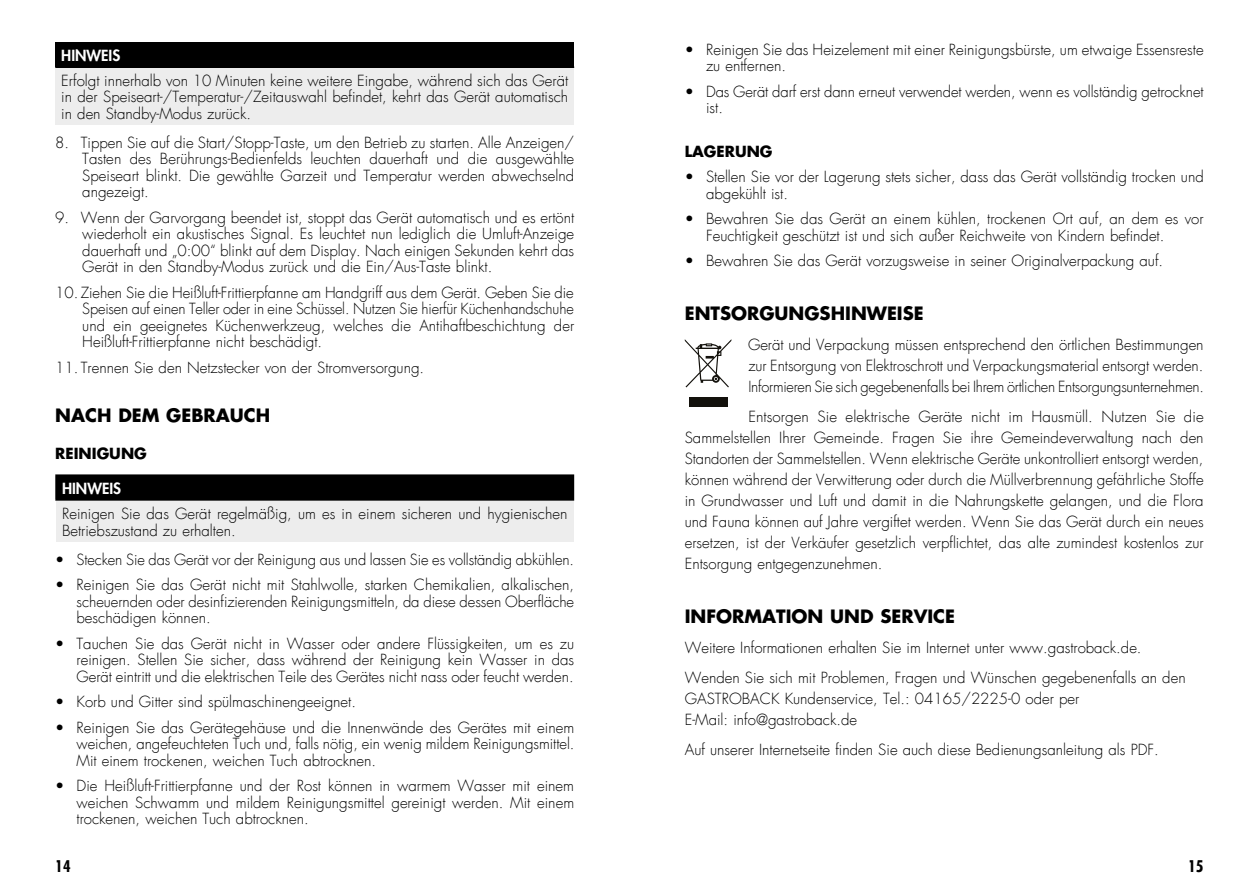
<style>
.page{position:relative;width:1259px;height:893px;background:#fff}
.page>*{position:absolute;margin:0;border:0;box-sizing:border-box;transform-origin:0 0}
.t1{font:700 18px "Futura LT";color:#000}
.t2{font:700 condensed 15.75px "Futura LT";color:#000}
.t3{font:300 15px/16.5px "Futura LT";color:#000;text-align:justify}
.t4{font:700 15px "Futura LT";color:#000}
.t5{font:800 15px "Futura LT";color:#fff}
</style>
<div class="page">
<div style="left:55px;top:43px;width:519px;height:24px;background:#000"></div>
<div style="left:55px;top:67px;width:519px;height:58px;background:#ededed"></div>
<hr style="left:55px;top:66px;width:519px;height:2px;background:#000">
<div style="left:56px;top:475px;width:517px;height:25px;background:#000"></div>
<div style="left:56px;top:500px;width:517px;height:41px;background:#ededed"></div>
<hr style="left:55px;top:474px;width:519px;height:2px;background:#000">
<hr style="left:55px;top:476px;width:2px;height:23px;background:#000">
<svg style="left:573px;top:476px;width:1px;height:23px"></svg>
<hr style="left:55px;top:499px;width:519px;height:2px;background:#000">
<svg style="left:685px;top:339px;width:46px;height:48px"></svg>
<div style="left:689px;top:397px;width:38px;height:10px;background:#13110c"></div>
<p class="t5" style="left:61px;top:46px;width:60px">HINWEIS</p>
<p class="t3" style="left:61px;top:72px;width:508px">Erfolgt innerhalb von 10 Minuten keine weitere Eingabe, während sich das Gerät in der Speiseart-/Temperatur-/Zeitauswahl befindet, kehrt das Gerät automatisch in den Standby-Modus zurück.</p>
<p class="t3" style="left:82px;top:135px;width:493px;text-indent:-27px">8. Tippen Sie auf die Start/Stopp-Taste, um den Betrieb zu starten. Alle Anzeigen/ Tasten des Berührungs-Bedienfelds leuchten dauerhaft und die ausgewählte Speiseart blinkt. Die gewählte Garzeit und Temperatur werden abwechselnd angezeigt.</p>
<p class="t3" style="left:82px;top:210px;width:493px;text-indent:-27px">9. Wenn der Garvorgang beendet ist, stoppt das Gerät automatisch und es ertönt wiederholt ein akustisches Signal. Es leuchtet nun lediglich die Umluft-Anzeige dauerhaft und „0:00“ blinkt auf dem Display. Nach einigen Sekunden kehrt das Gerät in den Standby-Modus zurück und die Ein/Aus-Taste blinkt.</p>
<p class="t3" style="left:82px;top:285px;width:493px;text-indent:-27px">10. Ziehen Sie die Heißluft-Frittierpfanne am Handgriff aus dem Gerät. Geben Sie die Speisen auf einen Teller oder in eine Schüssel. Nutzen Sie hierfür Küchenhandschuhe und ein geeignetes Küchenwerkzeug, welches die Antihaftbeschichtung der Heißluft-Frittierpfanne nicht beschädigt.</p>
<p class="t3" style="left:55px;top:360px;width:370px">11. Trennen Sie den Netzstecker von der Stromversorgung.</p>
<p class="t1" style="left:55px;top:403px;width:216px">NACH DEM GEBRAUCH</p>
<p class="t4" style="left:55px;top:444px;width:93px">REINIGUNG</p>
<p class="t5" style="left:62px;top:478px;width:60px">HINWEIS</p>
<p class="t3" style="left:62px;top:506px;width:507px">Reinigen Sie das Gerät regelmäßig, um es in einem sicheren und hygienischen<br>Betriebszustand zu erhalten.</p>
<p class="t3" style="left:55px;top:551px;width:520px">• Stecken Sie das Gerät vor der Reinigung aus und lassen Sie es vollständig abkühlen.</p>
<p class="t3" style="left:77px;top:577px;width:499px;text-indent:-21px">• Reinigen Sie das Gerät nicht mit Stahlwolle, starken Chemikalien, alkalischen, scheuernden oder desinfizierenden Reinigungsmitteln, da diese dessen Oberfläche beschädigen können.</p>
<p class="t3" style="left:77px;top:635px;width:499px;text-indent:-21px">• Tauchen Sie das Gerät nicht in Wasser oder andere Flüssigkeiten, um es zu reinigen. Stellen Sie sicher, dass während der Reinigung kein Wasser in das Gerät eintritt und die elektrischen Teile des Gerätes nicht nass oder feucht werden.</p>
<p class="t3" style="left:55px;top:694px;width:302px">• Korb und Gitter sind spülmaschinengeeignet.</p>
<p class="t3" style="left:77px;top:719px;width:499px;text-indent:-21px">• Reinigen Sie das Gerätegehäuse und die Innenwände des Gerätes mit einem weichen, angefeuchteten Tuch und, falls nötig, ein wenig mildem Reinigungsmittel.<br>Mit einem trockenen, weichen Tuch abtrocknen.</p>
<p class="t3" style="left:77px;top:778px;width:499px;text-indent:-21px">• Die Heißluft-Frittierpfanne und der Rost können in warmem Wasser mit einem weichen Schwamm und mildem Reinigungsmittel gereinigt werden. Mit einem trockenen, weichen Tuch abtrocknen.</p>
<p class="t3" style="left:706px;top:42px;width:499px;text-indent:-21px">• Reinigen Sie das Heizelement mit einer Reinigungsbürste, um etwaige Essensreste zu entfernen.</p>
<p class="t3" style="left:706px;top:84px;width:499px;text-indent:-21px">• Das Gerät darf erst dann erneut verwendet werden, wenn es vollständig getrocknet ist.</p>
<p class="t4" style="left:685px;top:141px;width:89px">LAGERUNG</p>
<p class="t3" style="left:706px;top:169px;width:499px;text-indent:-21px">• Stellen Sie vor der Lagerung stets sicher, dass das Gerät vollständig trocken und abgekühlt ist.</p>
<p class="t3" style="left:706px;top:211px;width:499px;text-indent:-21px">• Bewahren Sie das Gerät an einem kühlen, trockenen Ort auf, an dem es vor<br>Feuchtigkeit geschützt ist und sich außer Reichweite von Kindern befindet.</p>
<p class="t3" style="left:685px;top:253px;width:480px">• Bewahren Sie das Gerät vorzugsweise in seiner Originalverpackung auf.</p>
<p class="t1" style="left:685px;top:302px;width:240px">ENTSORGUNGSHINWEISE</p>
<p class="t3" style="left:748px;top:335px;width:457px;line-height:21px">Gerät und Verpackung müssen entsprechend den örtlichen Bestimmungen zur Entsorgung von Elektroschrott und Verpackungsmaterial entsorgt werden.<br>Informieren Sie sich gegebenenfalls bei Ihrem örtlichen Entsorgungsunternehmen.</p>
<p class="t3" style="left:685px;top:407px;width:520px;line-height:21px;text-indent:64px">Entsorgen Sie elektrische Geräte nicht im Hausmüll. Nutzen Sie die Sammelstellen Ihrer Gemeinde. Fragen Sie ihre Gemeindeverwaltung nach den Standorten der Sammelstellen. Wenn elektrische Geräte unkontrolliert entsorgt werden, können während der Verwitterung oder durch die Müllverbrennung gefährliche Stoffe in Grundwasser und Luft und damit in die Nahrungskette gelangen, und die Flora und Fauna können auf Jahre vergiftet werden. Wenn Sie das Gerät durch ein neues ersetzen, ist der Verkäufer gesetzlich verpflichtet, das alte zumindest kostenlos zur Entsorgung entgegenzunehmen.</p>
<p class="t1" style="left:685px;top:605px;width:272px">INFORMATION UND SERVICE</p>
<p class="t3" style="left:685px;top:633px;width:502px;line-height:30px">Weitere Informationen erhalten Sie im Internet unter www.gastroback.de.<br>Wenden Sie sich mit Problemen, Fragen und Wünschen gegebenenfalls an den</p>
<p class="t3" style="left:685px;top:689px;width:396px;line-height:21px">GASTROBACK Kundenservice, Tel.: 04165/2225-0 oder per<br>E-Mail: info@gastroback.de</p>
<p class="t3" style="left:685px;top:742px;width:475px">Auf unserer Internetseite finden Sie auch diese Bedienungsanleitung als PDF.</p>
<p class="t2" style="left:55px;top:857px;width:17px">14</p>
<p class="t2" style="left:1188px;top:857px;width:17px">15</p>
</div>
